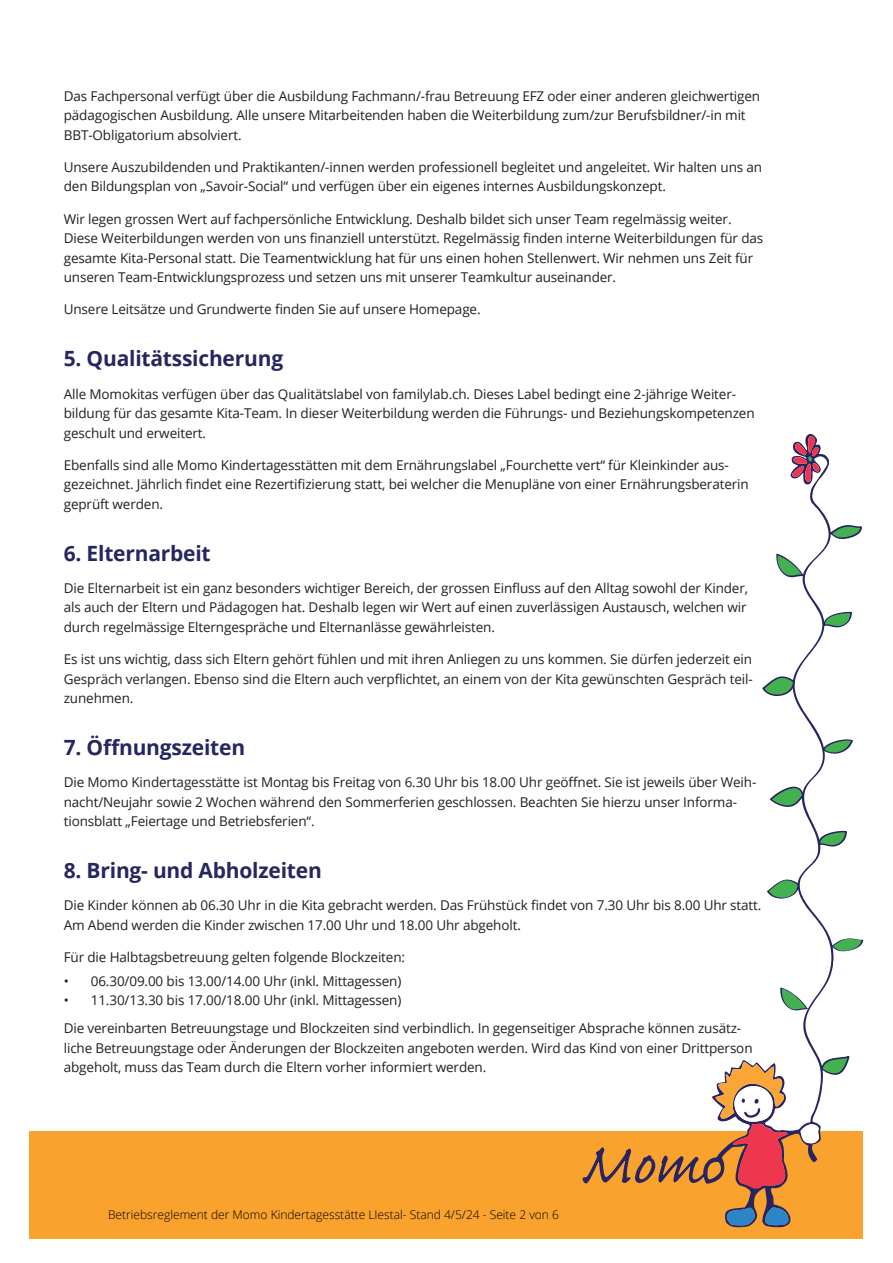
<style>
.page{position:relative;width:893px;height:1263px;background:#fff}
.page>*{position:absolute;margin:0;border:0;box-sizing:border-box;transform-origin:0 0}
.t1{font:700 21px "Open Sans";letter-spacing:-.01em;color:#262661}
.t2{font:13.5px/19.5px "Open Sans";letter-spacing:-.01em;color:#231f20}
.t3{font:300 12px "Open Sans";color:#000}
</style>
<div class="page">
<div style="left:30px;top:1131px;width:833px;height:107px;background:#f9a22d"></div>
<svg style="left:583px;top:434px;width:280px;height:793px"></svg>
<p class="t2" style="left:64px;top:86px;width:698px">Das Fachpersonal verfügt über die Ausbildung Fachmann/-frau Betreuung EFZ oder einer anderen gleichwertigen pädagogischen Ausbildung. Alle unsere Mitarbeitenden haben die Weiterbildung zum/zur Berufsbildner/-in mit<br>BBT-Obligatorium absolviert.</p>
<p class="t2" style="left:64px;top:157px;width:700px">Unsere Auszubildenden und Praktikanten/-innen werden professionell begleitet und angeleitet. Wir halten uns an den Bildungsplan von „Savoir-Social“ und verfügen über ein eigenes internes Ausbildungskonzept.</p>
<p class="t2" style="left:64px;top:209px;width:701px">Wir legen grossen Wert auf fachpersönliche Entwicklung. Deshalb bildet sich unser Team regelmässig weiter.<br>Diese Weiterbildungen werden von uns finanziell unterstützt. Regelmässig finden interne Weiterbildungen für das gesamte Kita-Personal statt. Die Teamentwicklung hat für uns einen hohen Stellenwert. Wir nehmen uns Zeit für unseren Team-Entwicklungsprozess und setzen uns mit unserer Teamkultur auseinander.</p>
<p class="t2" style="left:64px;top:299px;width:418px">Unsere Leitsätze und Grundwerte finden Sie auf unsere Homepage.</p>
<h1 class="t1" style="left:64px;top:344px;width:221px">5. Qualitätssicherung</h1>
<p class="t2" style="left:64px;top:383px;width:692px">Alle Momokitas verfügen über das Qualitätslabel von familylab.ch. Dieses Label bedingt eine 2-jährige Weiter&shy;bildung für das gesamte Kita-Team. In dieser Weiterbildung werden die Führungs- und Beziehungskompetenzen geschult und erweitert.</p>
<p class="t2" style="left:64px;top:455px;width:686px">Ebenfalls sind alle Momo Kindertagesstätten mit dem Ernährungslabel „Fourchette vert“ für Kleinkinder aus&shy;gezeichnet. Jährlich findet eine Rezertifizierung statt, bei welcher die Menupläne von einer Ernährungsberaterin geprüft werden.</p>
<h1 class="t1" style="left:64px;top:538px;width:148px">6. Elternarbeit</h1>
<p class="t2" style="left:64px;top:578px;width:686px;text-align:justify">Die Elternarbeit ist ein ganz besonders wichtiger Bereich, der grossen Einfluss auf den Alltag sowohl der Kinder, als auch der Eltern und Pädagogen hat. Deshalb legen wir Wert auf einen zuverlässigen Austausch, welchen wir durch regelmässige Elterngespräche und Elternanlässe gewährleisten.</p>
<p class="t2" style="left:64px;top:649px;width:690px;text-align:justify">Es ist uns wichtig, dass sich Eltern gehört fühlen und mit ihren Anliegen zu uns kommen. Sie dürfen jederzeit ein Gespräch verlangen. Ebenso sind die Eltern auch verpflichtet, an einem von der Kita gewünschten Gespräch teil&shy;zunehmen.</p>
<h1 class="t1" style="left:64px;top:732px;width:183px">7. Öffnungszeiten</h1>
<p class="t2" style="left:64px;top:772px;width:694px">Die Momo Kindertagesstätte ist Montag bis Freitag von 6.30 Uhr bis 18.00 Uhr geöffnet. Sie ist jeweils über Weih&shy;nacht/Neujahr sowie 2 Wochen während den Sommerferien geschlossen. Beachten Sie hierzu unser Informa&shy;tionsblatt „Feiertage und Betriebsferien“.</p>
<h1 class="t1" style="left:64px;top:855px;width:260px">8. Bring- und Abholzeiten</h1>
<p class="t2" style="left:64px;top:895px;width:699px">Die Kinder können ab 06.30 Uhr in die Kita gebracht werden. Das Frühstück findet von 7.30 Uhr bis 8.00 Uhr statt.<br>Am Abend werden die Kinder zwischen 17.00 Uhr und 18.00 Uhr abgeholt.</p>
<p class="t2" style="left:64px;top:947px;width:343px">Für die Halbtagsbetreuung gelten folgende Blockzeiten:</p>
<p class="t2" style="left:64px;top:971px;width:339px">• 06.30/09.00 bis 13.00/14.00 Uhr (inkl. Mittagessen)</p>
<p class="t2" style="left:64px;top:986px;width:679px;line-height:28px">• 11.30/13.30 bis 17.00/18.00 Uhr (inkl. Mittagessen)<br>Die vereinbarten Betreuungstage und Blockzeiten sind verbindlich. In gegenseitiger Absprache können zusätz-</p>
<p class="t2" style="left:64px;top:1037px;width:690px">liche Betreuungstage oder Änderungen der Blockzeiten angeboten werden. Wird das Kind von einer Drittperson abgeholt, muss das Team durch die Eltern vorher informiert werden.</p>
<p class="t3" style="left:108px;top:1207px;width:452px">Betriebsreglement der Momo Kindertagesstätte LIestal- Stand 4/5/24 - Seite 2 von 6</p>
</div>
